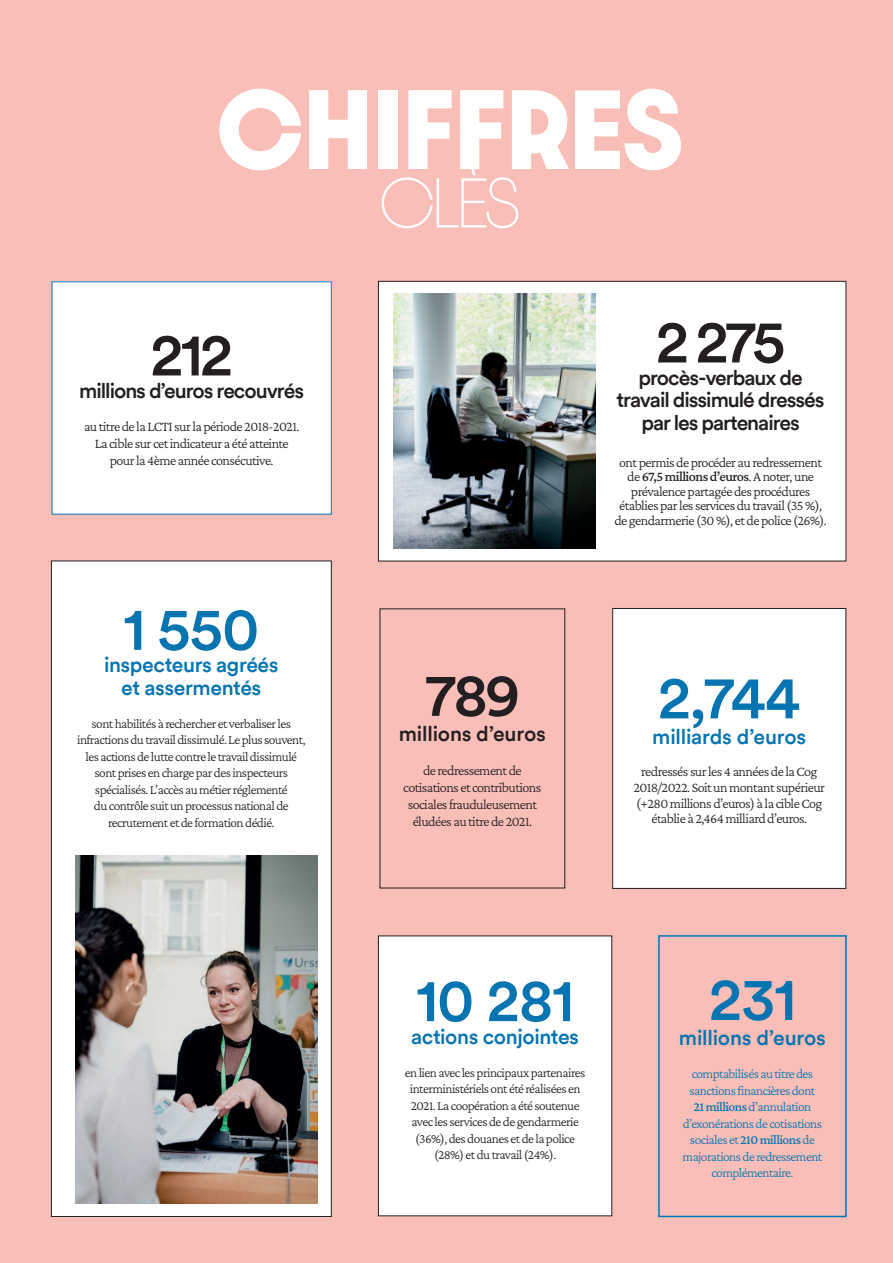
<style>
.page{position:relative;width:893px;height:1263px;background:#f9beb7}
.page>*{position:absolute;margin:0;border:0;box-sizing:border-box;transform-origin:0 0}
.t1{font:700 95.7px "Dazzle Unicase";letter-spacing:-.01em;color:#fff}
.t2{font:500 60px "Circular";letter-spacing:-.02em;color:#0574b1}
.t3{font:500 60px "Circular";letter-spacing:-.05em;color:#231f20}
.t4{font:100 59.7px "Dazzle Unicase";color:#fff}
.t5{font:500 21px/22.5px "Circular";letter-spacing:-.05em;color:#231f20;text-align:center}
.t6{font:500 21px/22.5px "Circular";letter-spacing:-.02em;color:#0574b1;text-align:center}
.t7{font:500 21px "Circular";letter-spacing:-.01em;color:#231f20}
.t8{font:300 14.25px/17.1px "Crimson Pro";letter-spacing:-.04em;color:#231f20;text-align:center}
.t9{font:300 13.5px/16.5px "Crimson Pro";letter-spacing:-.04em;color:#231f20;text-align:center}
.t10{font:300 13.5px/16.5px "Crimson Pro";letter-spacing:-.04em;color:#0574b1;text-align:center}
.s1{font-weight:500}
</style>
<div class="page">
<div style="left:613px;top:608px;width:233px;height:280px;background:#fff"></div>
<div style="left:612px;top:608px;width:234px;height:281px;border:1px solid #231f20"></div>
<div style="left:52px;top:282px;width:279px;height:232px;background:#fff"></div>
<div style="left:51px;top:561px;width:280px;height:655px;background:#fff"></div>
<div style="left:51px;top:561px;width:281px;height:656px;border:1px solid #231f20"></div>
<div style="left:658px;top:935px;width:189px;height:282px;border:2px solid #0075bd"></div>
<div style="left:378px;top:281px;width:468px;height:280px;background:#fff"></div>
<div style="left:378px;top:281px;width:468px;height:280px;border:1px solid #231f20"></div>
<img style="left:393px;top:294px;width:203px;height:254px">
<div style="left:378px;top:936px;width:234px;height:280px;background:#fff"></div>
<img style="left:76px;top:856px;width:242px;height:347px">
<h1 class="t1" style="left:216px;top:55px;width:468px">CHIFFRES</h1>
<h3 class="t4" style="left:380px;top:160px;width:141px">CLÈS</h3>
<h2 class="t3" style="left:150px;top:314px;width:85px">212</h2>
<h3 class="t5" style="left:79px;top:378px;width:226px">millions d’euros recouvrés</h3>
<p class="t8" style="left:84px;top:418px;width:217px">au titre de la LCTI sur la période 2018-2021.<br>La cible sur cet indicateur a été atteinte pour la 4ème année consécutive.</p>
<h2 class="t2" style="left:123px;top:588px;width:138px">1 550</h2>
<h3 class="t6" style="left:104px;top:653px;width:176px">inspecteurs agréés et assermentés</h3>
<p class="t9" style="left:77px;top:715px;width:230px">sont habilités à rechercher et verbaliser les infractions du travail dissimulé. Le plus souvent, les actions de lutte contre le travail dissimulé sont prises en charge par des inspecteurs spécialisés. L’accès au métier réglementé<br>du contrôle suit un processus national de recrutement et de formation dédié.</p>
<h2 class="t3" style="left:425px;top:654px;width:97px">789</h2>
<h3 class="t7" style="left:399px;top:720px;width:148px">millions d’euros</h3>
<p class="t8" style="left:403px;top:761px;width:140px">de redressement de cotisations et contributions sociales frauduleusement éludées au titre de 2021.</p>
<h2 class="t3" style="left:656px;top:301px;width:132px">2 275</h2>
<h3 class="t5" style="left:617px;top:365px;width:210px">procès-verbaux de travail dissimulé dressés par les partenaires</h3>
<p class="t8" style="left:614px;top:455px;width:214px;line-height:14.5px">ont permis de procéder au redressement de <span class="s1">67,5 millions d’euros</span>. A noter, une prévalence partagée des procédures établies par les services du travail (35 %), de gendarmerie (30 %), et de police (26%).</p>
<h2 class="t2" style="left:658px;top:656px;width:145px">2,744</h2>
<h3 class="t6" style="left:652px;top:724px;width:155px">milliards d’euros</h3>
<p class="t8" style="left:633px;top:763px;width:193px;line-height:15.9px">redressés sur les 4 années de la Cog 2018/2022. Soit un montant supérieur (+280 millions d’euros) à la cible Cog établie à 2,464 milliard d’euros.</p>
<h2 class="t2" style="left:416px;top:959px;width:159px">10 281</h2>
<h3 class="t6" style="left:411px;top:1024px;width:169px">actions conjointes</h3>
<p class="t9" style="left:405px;top:1064px;width:182px">en lien avec les principaux partenaires interministériels ont été réalisées en 2021. La coopération a été soutenue avec les services de de gendarmerie (36%), des douanes et de la police (28%) et du travail (24%).</p>
<h2 class="t2" style="left:709px;top:958px;width:89px">231</h2>
<h3 class="t6" style="left:679px;top:1026px;width:148px">millions d’euros</h3>
<p class="t10" style="left:683px;top:1065px;width:141px">comptabilisés au titre des sanctions financières dont<br><span class="s1">21 millions</span>d’annulation d’exonérations de cotisations sociales et <span class="s1">210 millions</span> de majorations de redressement complémentaire.</p>
</div>
